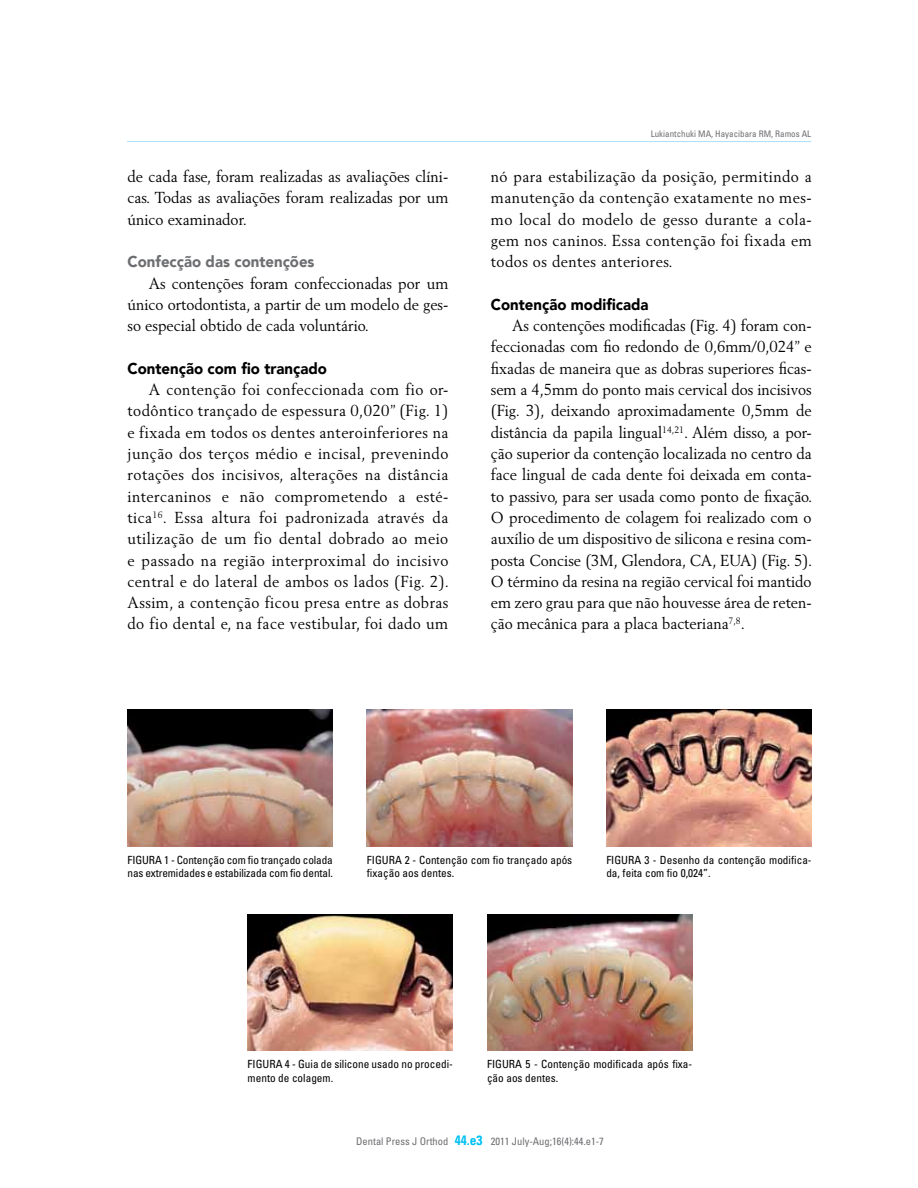
<style>
.page{position:relative;width:918px;height:1188px;background:#fff}
.page>*{position:absolute;margin:0;border:0;box-sizing:border-box;transform-origin:0 0}
.t1{font:15.75px/21.3px "Berling";color:#000;text-align:justify;scale:.95 1}
.t2{font:900 15.75px "Avenir LT";color:#000;scale:.95 1}
.t3{font:900 15.75px "Avenir LT";color:#6d6e71;scale:.95 1}
.t4{font:condensed 11.25px/13.5px "Univers";color:#000}
.t5{font:condensed 10.5px "Univers";color:#6d6e71}
.t6{font:condensed 9px "Univers";color:#6d6e71}
.s1{font-weight:700;font-size:13.5px;color:#00c0f3}
</style>
<div class="page">
<hr style="left:127px;top:141px;width:684px;height:1px;background:#abe1fa">
<img style="left:128px;top:709px;width:205px;height:137px">
<img style="left:248px;top:914px;width:205px;height:137px">
<img style="left:367px;top:709px;width:205px;height:137px">
<img style="left:487px;top:914px;width:205px;height:137px">
<img style="left:606px;top:709px;width:206px;height:137px">
<p class="t1" style="left:128px;top:166px;width:339px">de cada fase, foram realizadas as avaliações clíni&shy;cas. Todas as avaliações foram realizadas por um único examinador.</p>
<p class="t3" style="left:128px;top:252px;width:198px">Confecção das contenções</p>
<p class="t1" style="left:128px;top:272px;width:339px;text-indent:21px">As contenções foram confeccionadas por um único ortodontista, a partir de um modelo de ges&shy;so especial obtido de cada voluntário.</p>
<p class="t2" style="left:128px;top:359px;width:211px">Contenção com fio trançado</p>
<p class="t1" style="left:128px;top:379px;width:340px;text-indent:21px">A contenção foi confeccionada com fio or&shy;todôntico trançado de espessura 0,020” (Fig. 1) e fixada em todos os dentes anteroinferiores na junção dos terços médio e incisal, prevenindo rotações dos incisivos, alterações na distância intercaninos e não comprometendo a esté&shy;tica<sup>16</sup>. Essa altura foi padronizada através da utilização de um fio dental dobrado ao meio e passado na região interproximal do incisivo central e do lateral de ambos os lados (Fig. 2).<br>Assim, a contenção ficou presa entre as dobras do fio dental e, na face vestibular, foi dado um</p>
<p class="t6" style="left:651px;top:128px;width:162px">Lukiantchuki MA, Hayacibara RM, Ramos AL</p>
<p class="t1" style="left:491px;top:166px;width:339px">nó para estabilização da posição, permitindo a manutenção da contenção exatamente no mes&shy;mo local do modelo de gesso durante a cola&shy;gem nos caninos. Essa contenção foi fixada em todos os dentes anteriores.</p>
<p class="t2" style="left:491px;top:295px;width:167px">Contenção modificada</p>
<p class="t1" style="left:491px;top:315px;width:340px;text-indent:21px">As contenções modificadas (Fig. 4) foram con&shy;feccionadas com fio redondo de 0,6mm/0,024” e fixadas de maneira que as dobras superiores ficas&shy;sem a 4,5mm do ponto mais cervical dos incisivos (Fig. 3), deixando aproximadamente 0,5mm de distância da papila lingual<sup>14,21</sup>. Além disso, a por&shy;ção superior da contenção localizada no centro da face lingual de cada dente foi deixada em conta&shy;to passivo, para ser usada como ponto de fixação.<br>O procedimento de colagem foi realizado com o auxílio de um dispositivo de silicona e resina com&shy;posta Concise (3M, Glendora, CA, EUA) (Fig. 5).<br>O término da resina na região cervical foi mantido em zero grau para que não houvesse área de reten&shy;ção mecânica para a placa bacteriana<sup>7,8</sup>.</p>
<p class="t4" style="left:128px;top:853px;width:207px">Figura 1 - Contenção com fio trançado colada nas extremidades e estabilizada com fio dental.</p>
<p class="t4" style="left:367px;top:853px;width:207px">Figura 2 - Contenção com fio trançado após fixação aos dentes.</p>
<p class="t4" style="left:606px;top:853px;width:207px">Figura 3 - Desenho da contenção modifica&shy;da, feita com fio 0,024”.</p>
<p class="t4" style="left:248px;top:1057px;width:207px">Figura 4 - Guia de silicone usado no procedi&shy;mento de colagem.</p>
<p class="t4" style="left:487px;top:1057px;width:207px">Figura 5 - Contenção modificada após fixa&shy;ção aos dentes.</p>
<p class="t5" style="left:356px;top:1134px;width:249px">Dental Press J Orthod <span class="s1">44.e3</span> 2011 July-Aug;16(4):44.e1-7</p>
</div>
